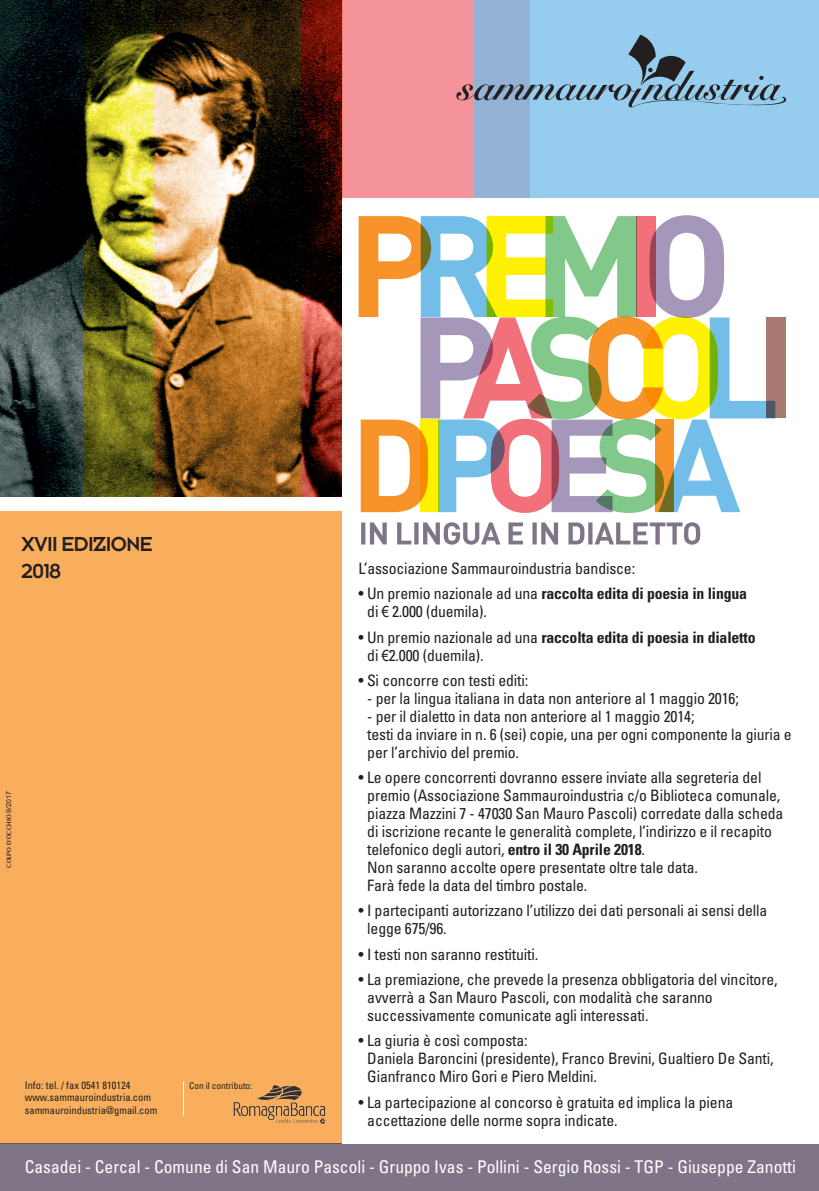
<style>
.page{position:relative;width:819px;height:1191px;background:#fff}
.page>*{position:absolute;margin:0;border:0;box-sizing:border-box;transform-origin:0 0}
.t1{font:21px/26.2px "Typeface Six Pt Five";letter-spacing:-.025em;color:#231f20}
.t2{font:condensed 17.5px "Univers LT Std";color:#fff}
.t3{font:condensed 15.75px/17.9px "Univers LT Std";letter-spacing:-.01em;color:#231f20}
.t4{font:condensed 10.5px/12.6px "Univers LT Std";color:#231f20}
.t5{font:condensed 9.28px "Univers LT Std";color:#231f20}
.t6{font:600 6.91px "Peignot LT Std";color:#231f20}
.s1{font-family:"Arial";font-weight:400}
.s2{font-weight:700}
.s3{font-family:"Arial Narrow";font-stretch:normal}
</style>
<div class="page">
<div style="left:0;top:511px;width:363px;height:632px;background:#f9ae5d"></div>
<div style="left:303px;top:0;width:227px;height:496px;background:#f4939a"></div>
<svg style="left:474px;top:0;width:345px;height:198px;background:#95c8ea"></svg>
<div style="left:0;top:1143px;width:819px;height:48px;background:#7f7587"></div>
<svg style="left:456px;top:35px;width:330px;height:74px;background:#8aadc9"></svg>
<img style="left:0;top:0;width:341px;height:496px">
<div style="left:342px;top:198px;width:477px;height:945px;background:#fff"></div>
<div style="left:766px;top:317px;width:20px;height:101px;background:#a77971"></div>
<svg style="left:358px;top:215px;width:417px;height:298px"></svg>
<svg style="left:361px;top:522px;width:339px;height:22px"></svg>
<hr style="left:183px;top:1081px;width:1px;height:34px;background:#fff">
<img style="left:233px;top:1085px;width:93px;height:40px">
<h1 class="t1" style="left:22px;top:531px;width:132px">XVII EDIZIONE<br>2018</h1>
<p class="t6" style="left:5px;top:868px;width:78px;rotate:-90deg">COLPO D’OCCHIO <span class="s1">9/2017</span></p>
<p class="t4" style="left:25px;top:1078px;width:134px">Info: tel. / fax 0541 810124 www.sammauroindustria.com sammauroindustria@gmail.com</p>
<p class="t5" style="left:189px;top:1080px;width:65px">Con il contributo:</p>
<p class="t3" style="left:358px;top:559px;width:278px">L’associazione Sammauroindustria bandisce:</p>
<p class="t3" style="left:367px;top:584px;width:381px;text-indent:-9px">• Un premio nazionale ad una <span class="s2">raccolta edita di poesia in lingua </span>di <span class="s3">€</span> 2.000 (duemila).</p>
<p class="t3" style="left:367px;top:628px;width:390px;text-indent:-9px">• Un premio nazionale ad una <span class="s2">raccolta edita di poesia in dialetto </span>di <span class="s3">€</span>2.000 (duemila).</p>
<p class="t3" style="left:358px;top:671px;width:171px">• Si concorre con testi editi:</p>
<p class="t3" style="left:367px;top:689px;width:373px">- per la lingua italiana in data non anteriore al 1 maggio 2016;</p>
<p class="t3" style="left:367px;top:707px;width:426px">- per il dialetto in data non anteriore al 1 maggio 2014;<br>testi da inviare in n. 6 (sei) copie, una per ogni componente la giuria e per l’archivio del premio.</p>
<p class="t3" style="left:367px;top:768px;width:417px;text-indent:-9px">• Le opere concorrenti dovranno essere inviate alla segreteria del premio (Associazione Sammauroindustria c/o Biblioteca comunale, piazza Mazzini 7 - 47030 San Mauro Pascoli) corredate dalla scheda di iscrizione recante le generalità complete, l’indirizzo e il recapito telefonico degli autori, <span class="s2">entro il 30 Aprile 2018</span>.<br>Non saranno accolte opere presentate oltre tale data.<br>Farà fede la data del timbro postale.</p>
<p class="t3" style="left:367px;top:901px;width:401px;text-indent:-9px">• I partecipanti autorizzano l’utilizzo dei dati personali ai sensi della legge 675/96.</p>
<p class="t3" style="left:358px;top:944px;width:181px">• I testi non saranno restituiti.</p>
<p class="t3" style="left:367px;top:970px;width:412px;text-indent:-9px">• La premiazione, che prevede la presenza obbligatoria del vincitore, avverrà a San Mauro Pascoli, con modalità che saranno successivamente comunicate agli interessati.</p>
<p class="t3" style="left:367px;top:1031px;width:408px;text-indent:-9px">• La giuria è così composta:<br>Daniela Baroncini (presidente), Franco Brevini, Gualtiero De Santi,<br>Gianfranco Miro Gori e Piero Meldini.</p>
<p class="t3" style="left:367px;top:1092px;width:367px;text-indent:-9px">• La partecipazione al concorso è gratuita ed implica la piena accettazione delle norme sopra indicate.</p>
<p class="t2" style="left:25px;top:1156px;width:772px">Casadei - Cercal - Comune di San Mauro Pascoli - Gruppo Ivas - Pollini - Sergio Rossi - TGP - Giuseppe Zanotti</p>
</div>
